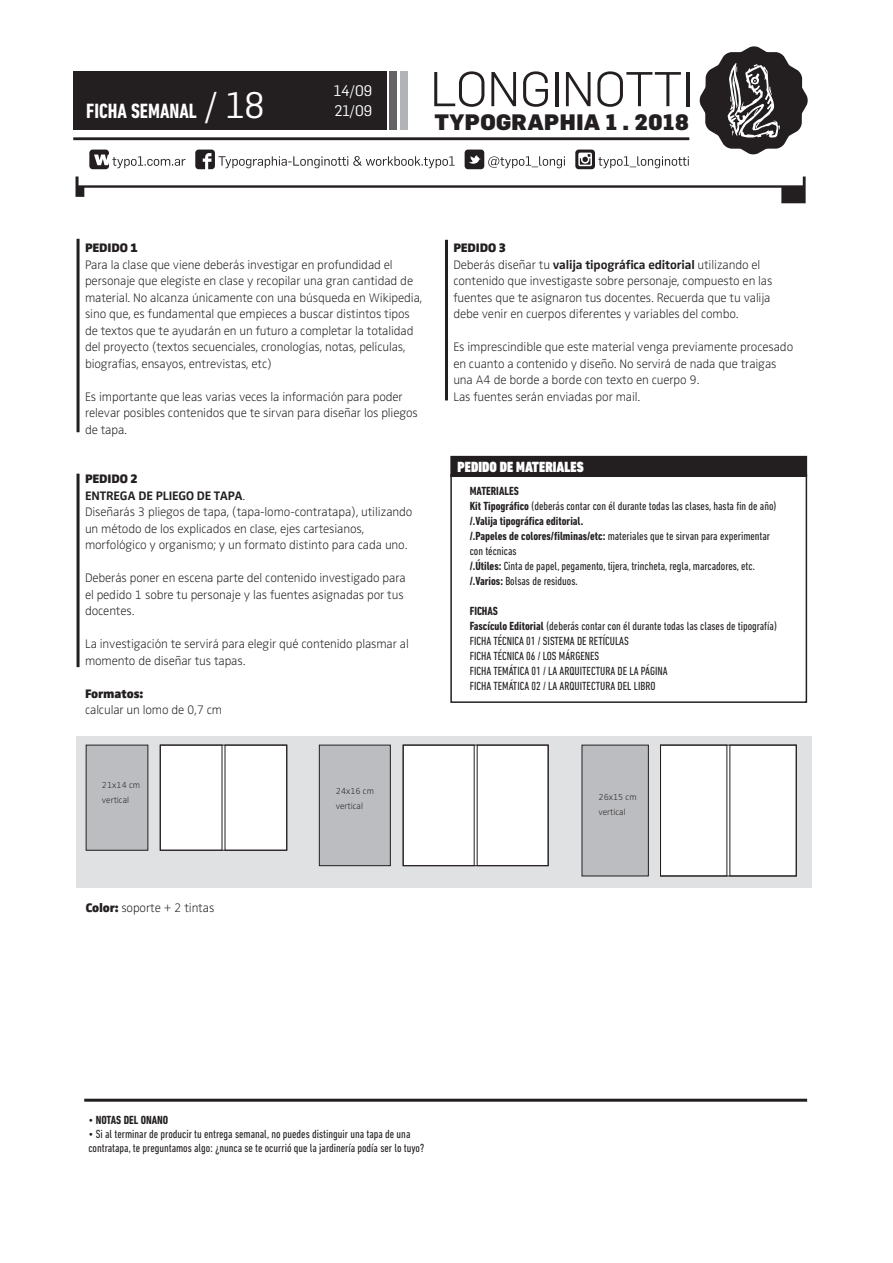
<style>
.page{position:relative;width:893px;height:1263px;background:#fff}
.page>*{position:absolute;margin:0;border:0;box-sizing:border-box;transform-origin:0 0}
.t1{font:900 21.9px "Flama";letter-spacing:.02em;color:#231f20}
.Materiales_texto{font:700 condensed 21px "DIN Next LT Pro";color:#fff}
.t2{font:900 condensed 15px "DIN Next LT Pro";color:#fff}
.Pedido_titulo{font:15px "Flama";color:#fff}
.Materiales_texto-2{font:12.75px/16.5px "Zwo w 1";letter-spacing:-.01em;color:#231f20}
.Materiales_texto-3{font:12.75px "Zwo w 8";letter-spacing:-.01em;color:#231f20}
.Materiales_texto-4{font:12.75px "Zwo w 6";letter-spacing:-.01em;color:#231f20}
.Materiales_texto-5{font:condensed 12px/14.2px "DIN Next LT Pro";color:#231f20}
.Materiales_texto-6{font:700 condensed 12px "DIN Next LT Pro";color:#231f20}
.Materiales_texto-7{font:9px "Zwo w 1";color:#231f20}
.s1{font-family:"Flama";font-weight:400;font-stretch:normal;font-size:36.15px}
.s2{font-family:"Zwo w 1"}
.s3{font-family:"Zwo w 6"}
.s4{font-weight:700}
.s5{font-family:"Zwo w 8"}
.s6{font-weight:400}
</style>
<div class="page">
<div style="left:77px;top:736px;width:735px;height:151px;background:#e0e1e3"></div>
<div style="left:660px;top:745px;width:136px;height:131px;background:#fff"></div>
<div style="left:403px;top:745px;width:145px;height:121px;background:#fff"></div>
<div style="left:160px;top:745px;width:127px;height:105px;background:#fff"></div>
<div style="left:74px;top:71px;width:313px;height:59px;background:#231f20"></div>
<div style="left:389px;top:71px;width:8px;height:59px;background:#636366"></div>
<div style="left:400px;top:71px;width:8px;height:59px;background:#b2b3b7"></div>
<svg style="left:699px;top:46px;width:109px;height:109px"></svg>
<svg style="left:434px;top:71px;width:50px;height:36px"></svg>
<svg style="left:491px;top:72px;width:25px;height:34px"></svg>
<svg style="left:523px;top:71px;width:25px;height:36px"></svg>
<hr style="left:555px;top:72px;width:3px;height:34px;background:#231f20">
<svg style="left:566px;top:72px;width:24px;height:34px"></svg>
<svg style="left:597px;top:71px;width:84px;height:36px"></svg>
<hr style="left:686px;top:72px;width:3px;height:34px;background:#231f20">
<hr style="left:73px;top:137px;width:616px;height:3px;background:#231f20">
<svg style="left:76px;top:176px;width:730px;height:27px"></svg>
<hr style="left:84px;top:1099px;width:723px;height:3px;background:#231f20">
<svg style="left:89px;top:150px;width:600px;height:19px"></svg>
<hr style="left:77px;top:239px;width:3px;height:193px;background:#231f20">
<hr style="left:77px;top:474px;width:3px;height:193px;background:#231f20">
<hr style="left:445px;top:240px;width:3px;height:160px;background:#231f20">
<div style="left:86px;top:745px;width:62px;height:105px;background:#bcbdc0"></div>
<div style="left:86px;top:745px;width:62px;height:106px;border:1px solid #231f20"></div>
<div style="left:160px;top:745px;width:62px;height:106px;border:1px solid #231f20"></div>
<div style="left:225px;top:745px;width:62px;height:106px;border:1px solid #231f20"></div>
<div style="left:319px;top:745px;width:71px;height:121px;background:#bcbdc0"></div>
<div style="left:319px;top:745px;width:72px;height:121px;border:1px solid #231f20"></div>
<div style="left:403px;top:745px;width:72px;height:121px;border:1px solid #231f20"></div>
<div style="left:477px;top:745px;width:71px;height:121px;border:1px solid #231f20"></div>
<div style="left:582px;top:745px;width:66px;height:131px;background:#bcbdc0"></div>
<div style="left:582px;top:745px;width:67px;height:131px;border:1px solid #231f20"></div>
<div style="left:660px;top:745px;width:67px;height:131px;border:1px solid #231f20"></div>
<div style="left:729px;top:745px;width:68px;height:131px;border:1px solid #231f20"></div>
<div style="left:452px;top:457px;width:354px;height:18px;background:#231f20"></div>
<div style="left:450px;top:456px;width:357px;height:21px;border:3px solid #231f20"></div>
<div style="left:450px;top:474px;width:357px;height:229px;border:2px solid #231f20"></div>
<p class="Materiales_texto" style="left:86px;top:99px;width:180px">FICHA SEMANAL <span class="s1">/ 18</span></p>
<p class="Pedido_titulo" style="left:334px;top:81px;width:40px">14/09</p>
<p class="Pedido_titulo" style="left:334px;top:100px;width:39px">21/09</p>
<p class="t1" style="left:434px;top:106px;width:256px">TYPOGRAPHIA 1 . 2018</p>
<p class="Materiales_texto-3" style="left:85px;top:240px;width:54px">PEDIDO 1</p>
<p class="Materiales_texto-2" style="left:85px;top:256px;width:339px">Para la clase que viene deberás investigar en profundidad el personaje que elegiste en clase y recopilar una gran cantidad de material. No alcanza únicamente con una búsqueda en Wikipedia, sino que, es fundamental que empieces a buscar distintos tipos de textos que te ayudarán en un futuro a completar la totalidad del proyecto (textos secuenciales, cronologías, notas, películas, biografías, ensayos, entrevistas, etc)</p>
<p class="Materiales_texto-2" style="left:85px;top:388px;width:334px">Es importante que leas varias veces la información para poder relevar posibles contenidos que te sirvan para diseñar los pliegos de tapa.</p>
<p class="Materiales_texto-3" style="left:85px;top:471px;width:54px">PEDIDO 2</p>
<p class="Materiales_texto-4" style="left:85px;top:488px;width:162px">ENTREGA DE PLIEGO DE TAPA<span class="s2">.</span></p>
<p class="Materiales_texto-2" style="left:85px;top:503px;width:329px">Diseñarás 3 pliegos de tapa, (tapa-lomo-contratapa), utilizando un método de los explicados en clase, ejes cartesianos, morfológico y organismo; y un formato distinto para cada uno.</p>
<p class="Materiales_texto-2" style="left:85px;top:569px;width:322px">Deberás poner en escena parte del contenido investigado para el pedido 1 sobre tu personaje y las fuentes asignadas por tus docentes.</p>
<p class="Materiales_texto-2" style="left:85px;top:635px;width:325px">La investigación te servirá para elegir qué contenido plasmar al momento de diseñar tus tapas.</p>
<p class="Materiales_texto-3" style="left:85px;top:686px;width:60px">Formatos:</p>
<p class="Materiales_texto-2" style="left:85px;top:701px;width:139px">calcular un lomo de 0,7 cm</p>
<p class="Materiales_texto-7" style="left:102px;top:780px;width:40px">21x14 cm</p>
<p class="Materiales_texto-7" style="left:102px;top:795px;width:29px">vertical</p>
<p class="Materiales_texto-7" style="left:336px;top:786px;width:40px">24x16 cm</p>
<p class="Materiales_texto-7" style="left:336px;top:801px;width:29px">vertical</p>
<p class="Materiales_texto-3" style="left:453px;top:240px;width:54px">PEDIDO 3</p>
<p class="Materiales_texto-2" style="left:453px;top:256px;width:321px">Deberás diseñar tu <span class="s3">valija tipográfica editorial</span> utilizando el contenido que investigaste sobre personaje, compuesto en las fuentes que te asignaron tus docentes. Recuerda que tu valija debe venir en cuerpos diferentes y variables del combo.</p>
<p class="Materiales_texto-2" style="left:453px;top:338px;width:341px">Es imprescindible que este material venga previamente procesado en cuanto a contenido y diseño. No servirá de nada que traigas una A4 de borde a borde con texto en cuerpo 9.</p>
<p class="Materiales_texto-2" style="left:453px;top:388px;width:188px">Las fuentes serán enviadas por mail.</p>
<p class="t2" style="left:458px;top:458px;width:128px">PEDIDO DE MATERIALES</p>
<p class="Materiales_texto-6" style="left:470px;top:484px;width:51px">MATERIALES</p>
<p class="Materiales_texto-5" style="left:470px;top:499px;width:308px"><span class="s4">Kit Tipográfico</span> (deberás contar con él durante todas las clases, hasta fin de año)</p>
<p class="Materiales_texto-6" style="left:470px;top:514px;width:115px">/.Valija tipográfica editorial.</p>
<p class="Materiales_texto-5" style="left:470px;top:529px;width:302px;line-height:15px"><span class="s4">/.Papeles de colores/filminas/etc:</span> materiales que te sirvan para experimentar con técnicas</p>
<p class="Materiales_texto-5" style="left:470px;top:559px;width:287px"><span class="s4">/.Útiles:</span> Cinta de papel, pegamento, tijera, trincheta, regla, marcadores, etc.</p>
<p class="Materiales_texto-5" style="left:470px;top:574px;width:110px"><span class="s4">/.Varios:</span> Bolsas de residuos.</p>
<p class="Materiales_texto-6" style="left:470px;top:604px;width:30px">FICHAS</p>
<p class="Materiales_texto-5" style="left:470px;top:619px;width:309px"><span class="s4">Fascículo Editorial</span> (deberás contar con él durante todas las clases de tipografía)</p>
<p class="Materiales_texto-5" style="left:470px;top:634px;width:161px">FICHA TÉCNICA 01 / SISTEMA DE RETÍCULAS</p>
<p class="Materiales_texto-5" style="left:470px;top:649px;width:131px">FICHA TÉCNICA 06 / LOS MÁRGENES</p>
<p class="Materiales_texto-5" style="left:470px;top:664px;width:199px">FICHA TEMÁTICA 01 / LA ARQUITECTURA DE LA PÁGINA</p>
<p class="Materiales_texto-5" style="left:470px;top:679px;width:187px">FICHA TEMÁTICA 02 / LA ARQUITECTURA DEL LIBRO</p>
<p class="Materiales_texto-7" style="left:598px;top:791px;width:40px">26x15 cm</p>
<p class="Materiales_texto-7" style="left:598px;top:806px;width:29px">vertical</p>
<p class="Materiales_texto-2" style="left:86px;top:899px;width:130px"><span class="s5">Color:</span> soporte + 2 tintas</p>
<p class="Materiales_texto-6" style="left:88px;top:1113px;width:81px"><span class="s6">•</span> NOTAS DEL ONANO</p>
<p class="Materiales_texto-5" style="left:88px;top:1126px;width:337px">• Si al terminar de producir tu entrega semanal, no puedes distinguir una tapa de una contratapa, te preguntamos algo: ¿nunca se te ocurrió que la jardinería podía ser lo tuyo?</p>
</div>
